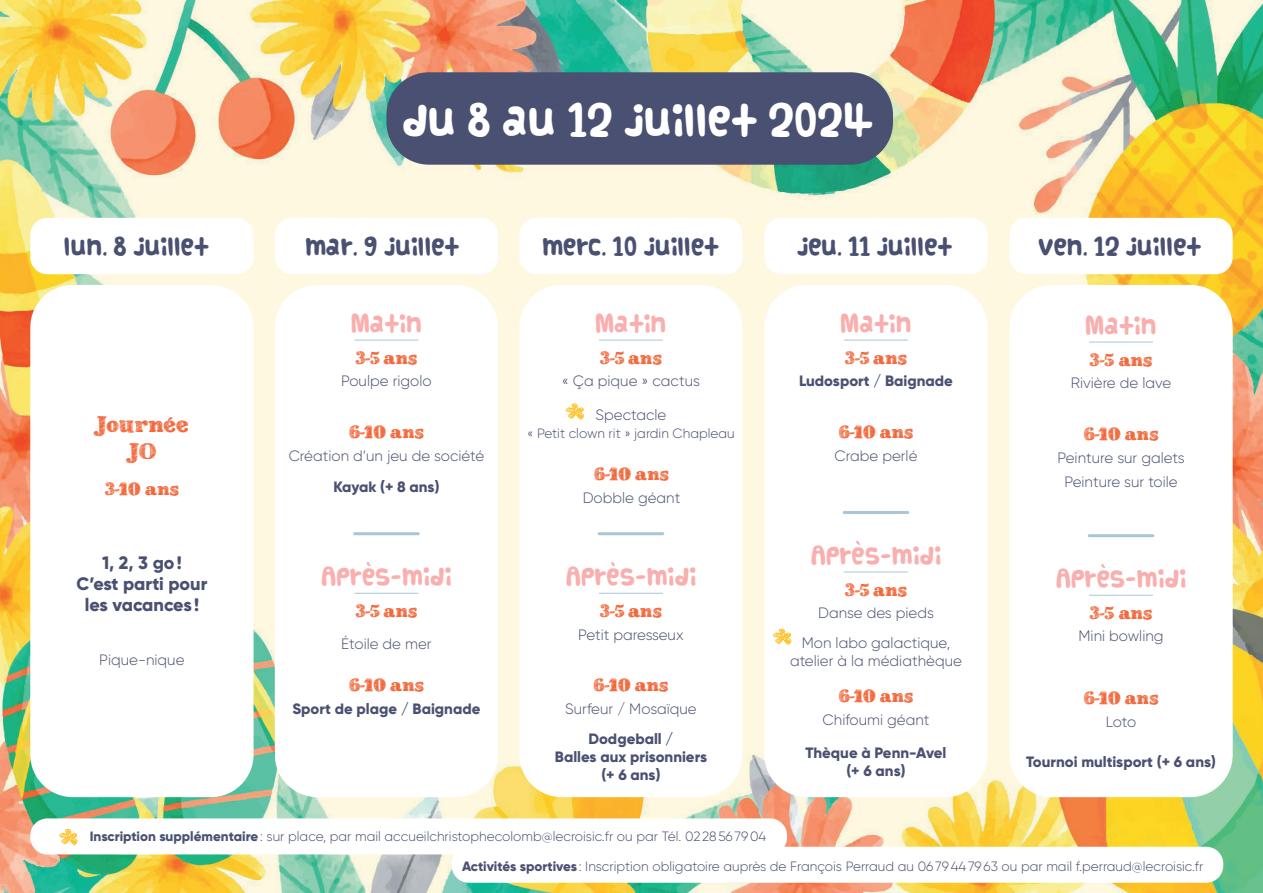
<style>
.page{position:relative;width:1263px;height:893px;background:#fff}
.page>*{position:absolute;margin:0;border:0;box-sizing:border-box;transform-origin:0 0}
.t1{font:51.3px "School Book New";color:#fec126}
.t2{font:34.5px "Vanilla";color:#fff}
.t3{font:22.5px/27px "School Book New";color:#f2673a;text-align:center}
.t4{font:19.5px "Vanilla";color:#4a5071}
.t5{font:19.5px "Vanilla";color:#f8afae}
.t6{font:18px "School Book New";color:#f2673a}
.t7{font:800 18px/21px "Gilroy";color:#4a5071;text-align:center}
.t8{font:300 15px/30px "Gilroy";color:#4a5071;text-align:center}
.t9{font:800 15px/18px "Gilroy";color:#4a5071;text-align:center}
.t10{font:300 13.5px "Gilroy";color:#4a5071}
.s1{font-weight:800}
</style>
<div class="page">
<img style="left:0;top:0;width:1263px;height:893px">
<div style="left:386px;top:72px;width:507px;height:93px;background:#4a5071;border-radius:43px"></div>
<div style="left:30px;top:218px;width:224px;height:56px;background:#fff;border-radius:17px"></div>
<div style="left:275px;top:218px;width:223px;height:56px;background:#fff;border-radius:17px"></div>
<div style="left:519px;top:218px;width:223px;height:56px;background:#fff;border-radius:17px"></div>
<div style="left:764px;top:218px;width:224px;height:56px;background:#fff;border-radius:17px"></div>
<div style="left:1009px;top:218px;width:224px;height:56px;background:#fff;border-radius:17px"></div>
<div style="left:275px;top:285px;width:223px;height:512px;background:#fff;border-radius:43px"></div>
<div style="left:519px;top:285px;width:223px;height:512px;background:#fff;border-radius:43px"></div>
<div style="left:764px;top:285px;width:224px;height:512px;background:#fff;border-radius:43px"></div>
<div style="left:30px;top:285px;width:224px;height:512px;background:#fff;border-radius:43px"></div>
<div style="left:1009px;top:285px;width:224px;height:512px;background:#fff;border-radius:43px"></div>
<svg style="left:611px;top:562px;width:4px;height:4px"></svg>
<svg style="left:856px;top:541px;width:4px;height:4px"></svg>
<hr style="left:355px;top:340px;width:63px;height:1px;background:#a9c5d8">
<hr style="left:599px;top:340px;width:64px;height:1px;background:#a9c5d8">
<hr style="left:844px;top:340px;width:64px;height:1px;background:#a9c5d8">
<hr style="left:355px;top:593px;width:63px;height:1px;background:#a9c5d8">
<hr style="left:599px;top:593px;width:64px;height:1px;background:#a9c5d8">
<hr style="left:844px;top:572px;width:64px;height:1px;background:#a9c5d8">
<hr style="left:355px;top:532px;width:63px;height:3px;background:#a9c5d8">
<hr style="left:599px;top:532px;width:64px;height:3px;background:#a9c5d8">
<hr style="left:844px;top:511px;width:64px;height:3px;background:#a9c5d8">
<div style="left:30px;top:818px;width:757px;height:36px;background:#fff;border-radius:17px"></div>
<svg style="left:1101px;top:564px;width:4px;height:4px"></svg>
<hr style="left:1089px;top:342px;width:64px;height:1px;background:#a9c5d8">
<hr style="left:1089px;top:595px;width:64px;height:1px;background:#a9c5d8">
<hr style="left:1089px;top:534px;width:64px;height:3px;background:#a9c5d8">
<div style="left:452px;top:847px;width:771px;height:36px;background:#fff;border-radius:17px"></div>
<h2 class="t2" style="left:402px;top:101px;width:473px">du 8 au 12 juillet 2024</h2>
<h3 class="t4" style="left:64px;top:236px;width:146px">lun. 8 juillet</h3>
<h3 class="t4" style="left:305px;top:236px;width:156px">mar. 9 juillet</h3>
<h3 class="t4" style="left:542px;top:236px;width:178px">merc. 10 juillet</h3>
<h3 class="t4" style="left:797px;top:236px;width:157px">jeu. 11 juillet</h3>
<h3 class="t4" style="left:1038px;top:236px;width:165px">ven. 12 juillet</h3>
<h3 class="t3" style="left:95px;top:411px;width:95px">Journée<br>JO</h3>
<p class="t6" style="left:105px;top:479px;width:76px">3-10 ans</p>
<p class="t7" style="left:76px;top:552px;width:132px">1, 2, 3 go!<br>C’est parti pour les vacances !</p>
<p class="t8" style="left:99px;top:645px;width:87px">Pique-nique</p>
<h3 class="t5" style="left:351px;top:313px;width:73px">Matin</h3>
<h3 class="t5" style="left:595px;top:313px;width:73px">Matin</h3>
<h3 class="t5" style="left:840px;top:313px;width:73px">Matin</h3>
<p class="t6" style="left:355px;top:348px;width:64px">3-5 ans</p>
<p class="t6" style="left:600px;top:348px;width:64px">3-5 ans</p>
<p class="t6" style="left:845px;top:348px;width:64px">3-5 ans</p>
<p class="t8" style="left:341px;top:366px;width:92px">Poulpe rigolo</p>
<p class="t8" style="left:562px;top:366px;width:140px">« Ça pique » cactus</p>
<p class="t9" style="left:799px;top:372px;width:155px">Ludosport / Baignade</p>
<p class="t6" style="left:349px;top:422px;width:77px">6-10 ans</p>
<p class="t8" style="left:289px;top:440px;width:197px">Création d’un jeu de société</p>
<p class="t9" style="left:333px;top:478px;width:108px">Kayak (+ 8 ans)</p>
<h1 class="t1" style="left:568px;top:399px;width:16px">*</h1>
<p class="t8" style="left:596px;top:399px;width:72px">Spectacle</p>
<p class="t10" style="left:527px;top:425px;width:209px">« Petit clown rit » jardin Chapleau</p>
<p class="t6" style="left:594px;top:464px;width:77px">6-10 ans</p>
<p class="t8" style="left:583px;top:482px;width:99px">Dobble géant</p>
<h3 class="t5" style="left:321px;top:566px;width:132px">Apres-midi</h3>
<h3 class="t5" style="left:566px;top:566px;width:132px">Apres-midi</h3>
<p class="t6" style="left:355px;top:601px;width:64px">3-5 ans</p>
<p class="t6" style="left:600px;top:601px;width:64px">3-5 ans</p>
<p class="t8" style="left:341px;top:628px;width:92px">Étoile de mer</p>
<p class="t8" style="left:578px;top:619px;width:107px">Petit paresseux</p>
<p class="t6" style="left:349px;top:675px;width:77px">6-10 ans</p>
<p class="t6" style="left:593px;top:675px;width:77px">6-10 ans</p>
<p class="t9" style="left:292px;top:700px;width:189px">Sport de plage / Baignade</p>
<p class="t8" style="left:565px;top:694px;width:133px">Surfeur / Mosaïque</p>
<p class="t9" style="left:555px;top:730px;width:154px">Dodgeball /<br>Balles aux prisonniers (+ 6 ans)</p>
<p class="t6" style="left:838px;top:422px;width:77px">6-10 ans</p>
<p class="t8" style="left:834px;top:440px;width:84px">Crabe perlé</p>
<h3 class="t5" style="left:811px;top:545px;width:132px">Apres-midi</h3>
<p class="t6" style="left:845px;top:580px;width:64px">3-5 ans</p>
<p class="t8" style="left:802px;top:598px;width:150px">Danse des pieds<br>Mon labo galactique,</p>
<p class="t8" style="left:790px;top:646px;width:173px">atelier à la médiathèque</p>
<h1 class="t1" style="left:776px;top:625px;width:16px">*</h1>
<p class="t6" style="left:838px;top:686px;width:77px">6-10 ans</p>
<p class="t8" style="left:823px;top:704px;width:108px">Chifoumi géant</p>
<p class="t9" style="left:805px;top:744px;width:143px">Thèque à Penn-Avel (+ 6 ans)</p>
<h3 class="t5" style="left:1085px;top:315px;width:73px">Matin</h3>
<p class="t6" style="left:1089px;top:350px;width:65px">3-5 ans</p>
<p class="t8" style="left:1071px;top:368px;width:102px">Rivière de lave</p>
<p class="t6" style="left:1083px;top:424px;width:77px">6-10 ans</p>
<p class="t8" style="left:1057px;top:445px;width:128px;line-height:24px">Peinture sur galets<br>Peinture sur toile</p>
<h3 class="t5" style="left:1056px;top:568px;width:132px">Apres-midi</h3>
<p class="t6" style="left:1089px;top:603px;width:65px">3-5 ans</p>
<p class="t8" style="left:1078px;top:621px;width:87px">Mini bowling</p>
<p class="t6" style="left:1083px;top:688px;width:77px">6-10 ans</p>
<p class="t8" style="left:1106px;top:706px;width:32px">Loto</p>
<p class="t9" style="left:1026px;top:753px;width:191px">Tournoi multisport (+ 6 ans)</p>
<h1 class="t1" style="left:62px;top:825px;width:16px">*</h1>
<p class="t10" style="left:90px;top:828px;width:678px"><span class="s1">Inscription supplémentaire</span>: sur place, par mail accueilchristophecolomb@lecroisic.fr ou par Tél. 0228567904</p>
<p class="t10" style="left:462px;top:858px;width:743px"><span class="s1">Activités sportives</span> : Inscription obligatoire auprès de François Perraud au 0679447963 ou par mail f.perraud@lecroisic.fr</p>
</div>
